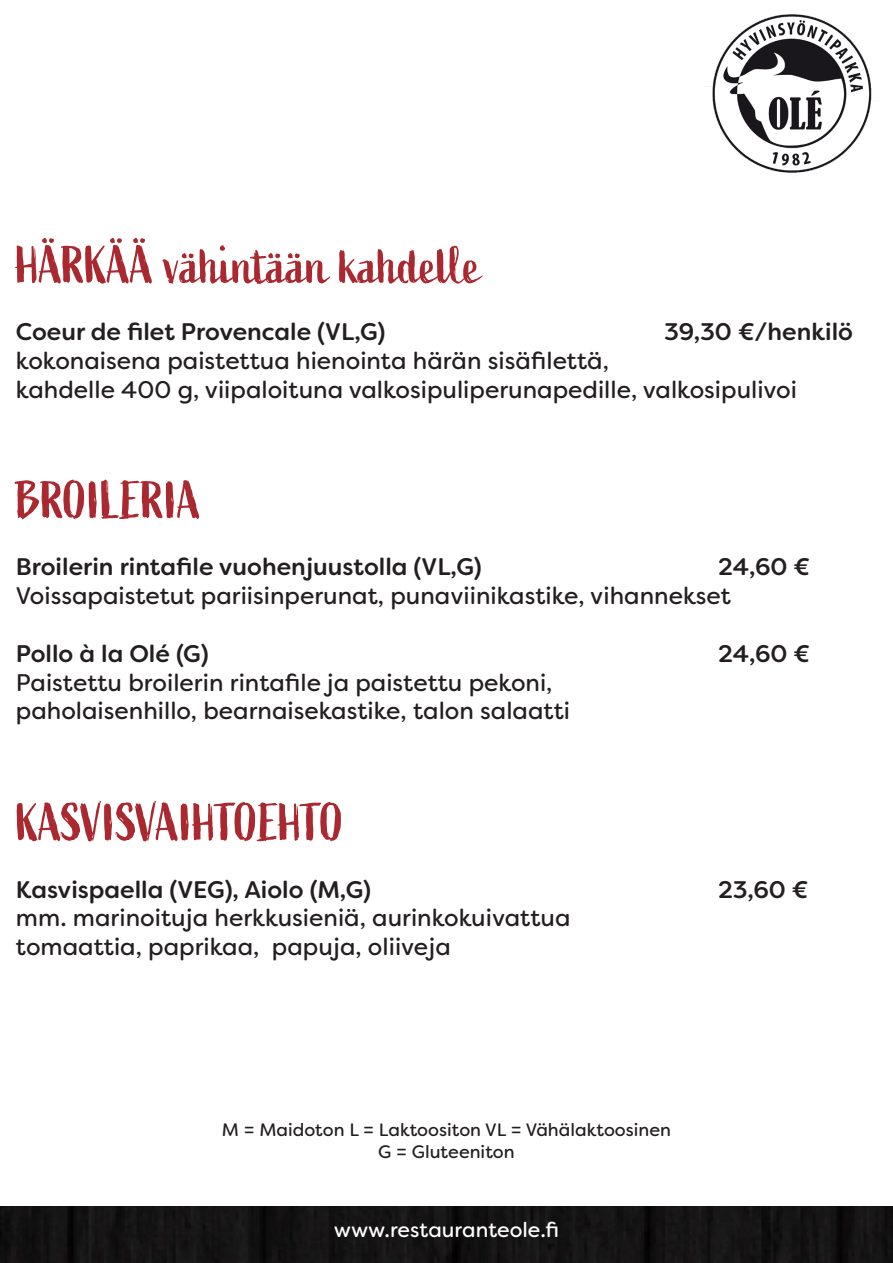
<style>
.page{position:relative;width:893px;height:1263px;background:#fff}
.page>*{position:absolute;margin:0;border:0;box-sizing:border-box;transform-origin:0 0}
.t1{font:52.5px "Active";letter-spacing:-.005em;color:#aa282f}
.t2{font:24px/28.8px "Filson Soft";color:#231f20}
.t3{font:500 24px "Filson Soft";color:#231f20}
.t4{font:21px "Filson Soft";color:#fff}
.t5{font:18px "Filson Soft";color:#231f20}
</style>
<div class="page">
<img style="left:0;top:1206px;width:893px;height:57px">
<img style="left:712px;top:14px;width:160px;height:159px">
<p class="t1" style="left:16px;top:235px;width:466px">HÄRKÄÄ vähintään kahdelle</p>
<p class="t3" style="left:16px;top:316px;width:371px">Coeur de filet Provencale (VL,G)</p>
<p class="t3" style="left:664px;top:316px;width:190px">39,30 €/henkilö</p>
<p class="t2" style="left:16px;top:346px;width:783px">kokonaisena paistettua hienointa härän sisäfilettä,<br>kahdelle 400 g, viipaloituna valkosipuliperunapedille, valkosipulivoi</p>
<p class="t1" style="left:16px;top:470px;width:186px">BROILERIA</p>
<p class="t3" style="left:16px;top:551px;width:467px">Broilerin rintafile vuohenjuustolla (VL,G)</p>
<p class="t3" style="left:718px;top:551px;width:94px">24,60 €</p>
<p class="t2" style="left:16px;top:581px;width:716px">Voissapaistetut pariisinperunat, punaviinikastike, vihannekset</p>
<p class="t3" style="left:16px;top:638px;width:194px">Pollo à la Olé (G)</p>
<p class="t3" style="left:718px;top:638px;width:94px">24,60 €</p>
<p class="t2" style="left:16px;top:668px;width:556px">Paistettu broilerin rintafile ja paistettu pekoni, paholaisenhillo, bearnaisekastike, talon salaatti</p>
<p class="t1" style="left:16px;top:793px;width:330px">KASVISVAIHTOEHTO</p>
<p class="t3" style="left:16px;top:874px;width:357px">Kasvispaella (VEG), Aiolo (M,G)</p>
<p class="t3" style="left:718px;top:874px;width:92px">23,60 €</p>
<p class="t2" style="left:16px;top:903px;width:556px">mm. marinoituja herkkusieniä, aurinkokuivattua tomaattia, paprikaa, papuja, oliiveja</p>
<p class="t5" style="left:222px;top:1118px;width:451px">M = Maidoton L = Laktoositon VL = Vähälaktoosinen</p>
<p class="t5" style="left:378px;top:1140px;width:138px">G = Gluteeniton</p>
<p class="t4" style="left:334px;top:1216px;width:227px">www.restauranteole.fi</p>
</div>
